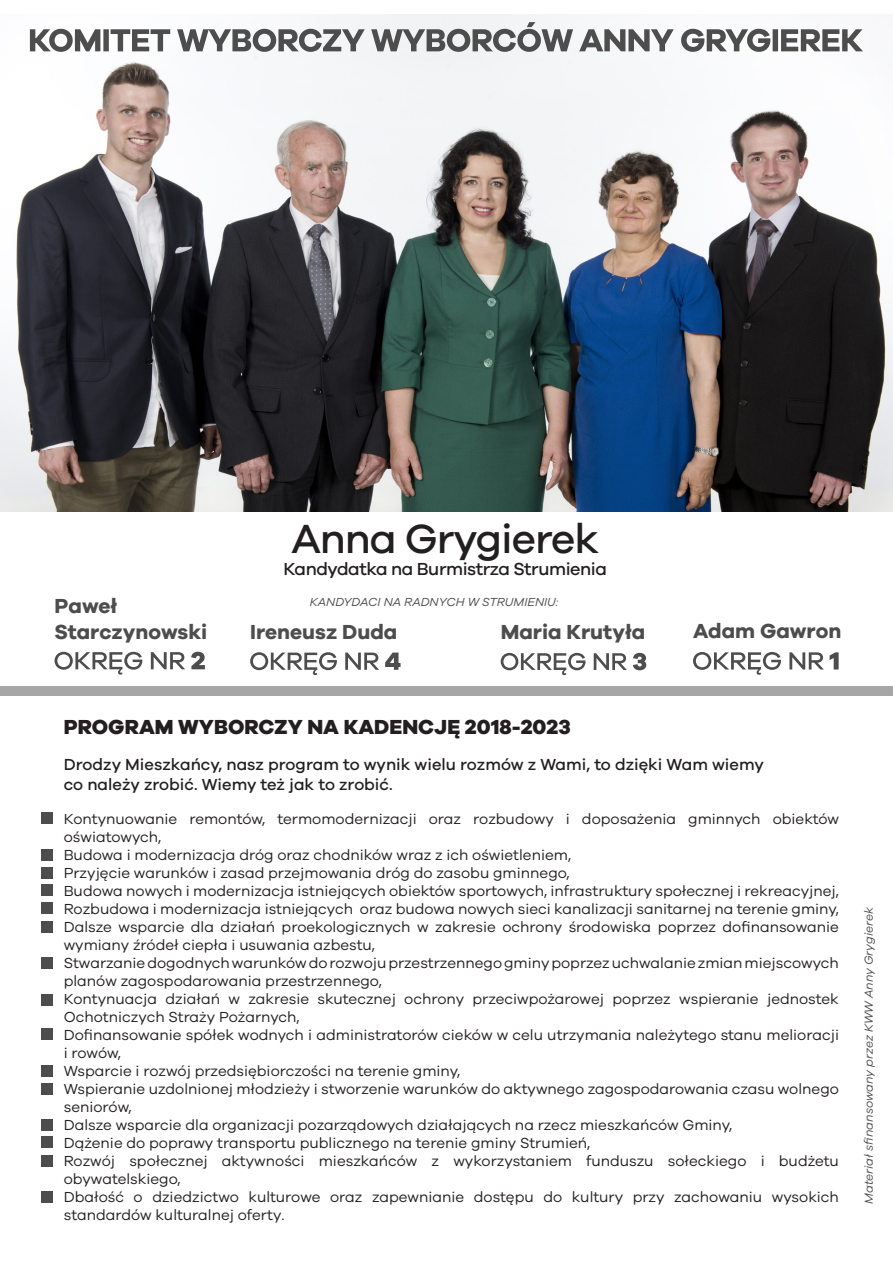
<style>
.page{position:relative;width:893px;height:1263px;background:#fff}
.page>*{position:absolute;margin:0;border:0;box-sizing:border-box;transform-origin:0 0}
.t1{font:500 42px "Galano Grotesque";letter-spacing:-.025em;color:#231f20}
.t2{font:700 21px/25.2px "Galano Grotesque";color:#4d4d4d}
.t3{font:800 21px "Galano Grotesque";color:#231f20}
.t4{font:500 18px "Galano Grotesque";letter-spacing:-.025em;color:#231f20}
.t5{font:500 16.5px/19.8px "Galano Grotesque";color:#231f20}
.t6{font:15px/18px "Galano Grotesque";color:#231f20}
.t7{font:italic 12px "Galano Grotesque";color:#4d4d4d}
</style>
<div class="page">
<svg style="left:693px;top:652px;width:146px;height:23px"></svg>
<svg style="left:55px;top:652px;width:150px;height:22px"></svg>
<svg style="left:501px;top:653px;width:145px;height:22px"></svg>
<svg style="left:250px;top:652px;width:151px;height:23px"></svg>
<div style="left:41px;top:958px;width:12px;height:11px;background:#4d4d4d"></div>
<div style="left:41px;top:903px;width:12px;height:11px;background:#4d4d4d"></div>
<div style="left:41px;top:867px;width:12px;height:11px;background:#4d4d4d"></div>
<div style="left:41px;top:850px;width:12px;height:11px;background:#4d4d4d"></div>
<div style="left:41px;top:813px;width:12px;height:11px;background:#4d4d4d"></div>
<div style="left:41px;top:884px;width:12px;height:11px;background:#4d4d4d"></div>
<div style="left:41px;top:921px;width:12px;height:11px;background:#4d4d4d"></div>
<div style="left:41px;top:994px;width:12px;height:11px;background:#4d4d4d"></div>
<div style="left:41px;top:1028px;width:12px;height:11px;background:#4d4d4d"></div>
<div style="left:41px;top:1065px;width:12px;height:11px;background:#4d4d4d"></div>
<div style="left:41px;top:1083px;width:12px;height:12px;background:#4d4d4d"></div>
<div style="left:41px;top:1119px;width:12px;height:11px;background:#4d4d4d"></div>
<div style="left:41px;top:1137px;width:12px;height:11px;background:#4d4d4d"></div>
<div style="left:41px;top:1155px;width:12px;height:11px;background:#4d4d4d"></div>
<div style="left:41px;top:1191px;width:12px;height:11px;background:#4d4d4d"></div>
<div style="left:0;top:686px;width:893px;height:10px;background:#a6a6a6"></div>
<img style="left:0;top:15px;width:893px;height:496px">
<svg style="left:30px;top:22px;width:833px;height:30px"></svg>
<h2 class="t2" style="left:55px;top:593px;width:154px">Paweł<br>Starczynowski</h2>
<h1 class="t1" style="left:291px;top:514px;width:309px">Anna Grygierek</h1>
<p class="t4" style="left:283px;top:558px;width:325px">Kandydatka na Burmistrza Strumienia</p>
<p class="t7" style="left:310px;top:595px;width:250px">KANDYDACI NA RADNYCH W STRUMIENIU:</p>
<h2 class="t2" style="left:250px;top:618px;width:149px">Ireneusz Duda</h2>
<h2 class="t2" style="left:501px;top:618px;width:146px">Maria Krutyła</h2>
<h2 class="t2" style="left:693px;top:618px;width:150px">Adam Gawron</h2>
<h2 class="t3" style="left:64px;top:714px;width:509px">PROGRAM WYBORCZY NA KADENCJĘ 2018-2023</h2>
<p class="t5" style="left:64px;top:754px;width:701px">Drodzy Mieszkańcy, nasz program to wynik wielu rozmów z Wami, to dzięki Wam wiemy co należy zrobić. Wiemy też jak to zrobić.</p>
<p class="t6" style="left:64px;top:809px;width:777px">Kontynuowanie remontów, termomodernizacji oraz rozbudowy i doposażenia gminnych obiektów oświatowych,<br>Budowa i modernizacja dróg oraz chodników wraz z ich oświetleniem,<br>Przyjęcie warunków i zasad przejmowania dróg do zasobu gminnego,<br>Budowa nowych i modernizacja istniejących obiektów sportowych, infrastruktury społecznej i rekreacyjnej, Rozbudowa i modernizacja istniejących oraz budowa nowych sieci kanalizacji sanitarnej na terenie gminy, Dalsze wsparcie dla działań proekologicznych w zakresie ochrony środowiska poprzez dofinansowanie wymiany źródeł ciepła i usuwania azbestu,<br>Stwarzanie dogodnych warunków do rozwoju przestrzennego gminy poprzez uchwalanie zmian miejscowych planów zagospodarowania przestrzennego,<br>Kontynuacja działań w zakresie skutecznej ochrony przeciwpożarowej poprzez wspieranie jednostek Ochotniczych Straży Pożarnych,<br>Dofinansowanie spółek wodnych i administratorów cieków w celu utrzymania należytego stanu melioracji i rowów,<br>Wsparcie i rozwój przedsiębiorczości na terenie gminy,<br>Wspieranie uzdolnionej młodzieży i stworzenie warunków do aktywnego zagospodarowania czasu wolnego seniorów,<br>Dalsze wsparcie dla organizacji pozarządowych działających na rzecz mieszkańców Gminy,<br>Dążenie do poprawy transportu publicznego na terenie gminy Strumień,<br>Rozwój społecznej aktywności mieszkańców z wykorzystaniem funduszu sołeckiego i budżetu obywatelskiego,<br>Dbałość o dziedzictwo kulturowe oraz zapewnianie dostępu do kultury przy zachowaniu wysokich standardów kulturalnej oferty.</p>
<p class="t7" style="left:862px;top:1204px;width:298px;rotate:-90deg">Materiał sfinansowany przez KWW Anny Grygierek</p>
</div>
